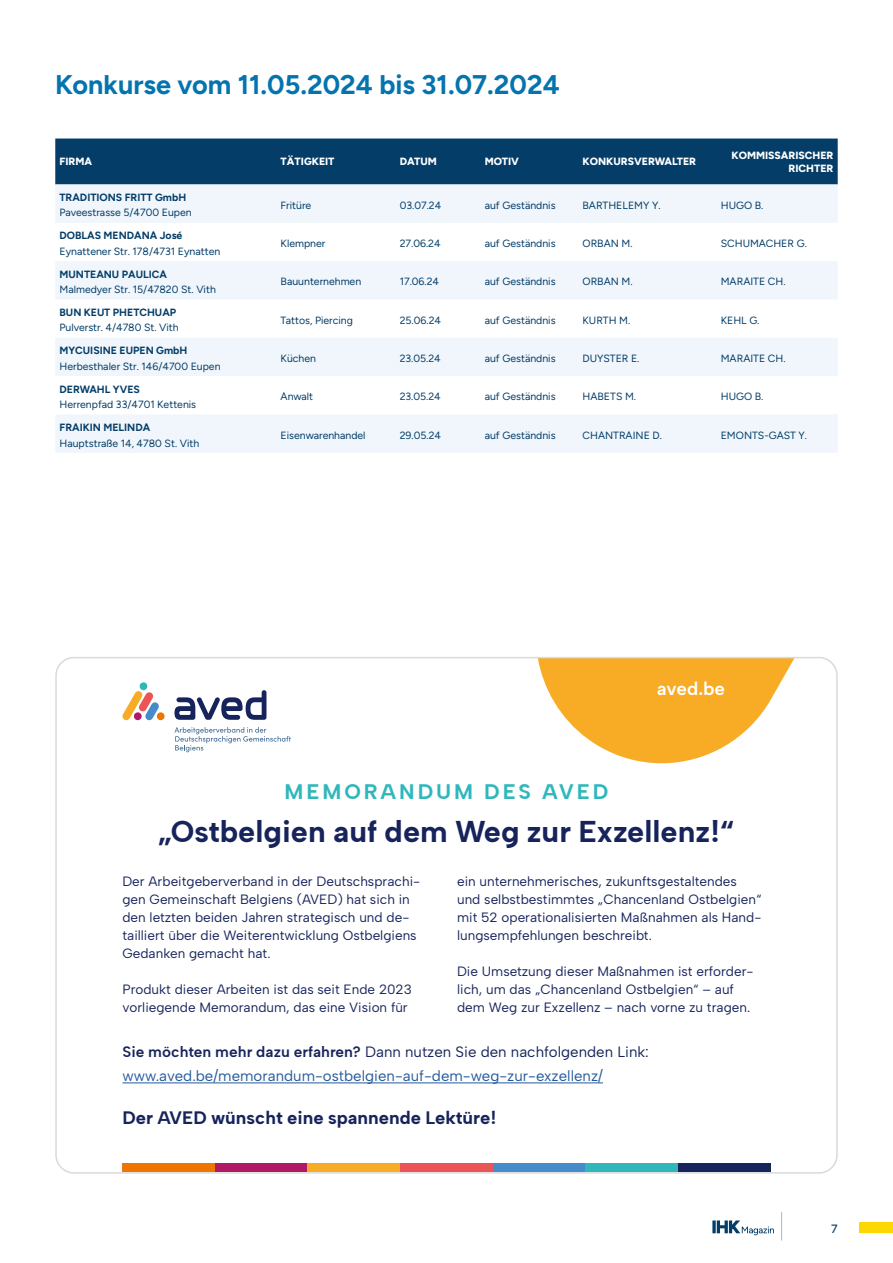
<style>
.page{position:relative;width:893px;height:1263px;background:#fff}
.page>*{position:absolute;margin:0;border:0;box-sizing:border-box;transform-origin:0 0}
.t1{font:700 30px "Albert Sans";color:#17245c}
.t2{font:700 27px "Figtree";color:#0474af}
.t3{font:700 21px "Albert Sans";letter-spacing:.14em;color:#2fb7bc}
.t4{font:600 18.45px "Albert Sans";letter-spacing:-.01em;color:#fff}
.t5{font:700 18px "Albert Sans";color:#17245c}
.t6{font:15px/24.6px "Albert Sans";color:#245a9c}
.t7{font:13.5px/18px "Albert Sans";color:#17245c}
.t8{font:500 12px "Figtree";color:#043d68}
.t9{font:10.5px "Figtree";color:#043d68}
.t10{font:700 10.5px "Figtree";color:#043d68}
.t11{font:800 10.5px/12.6px "Figtree";color:#fff;text-align:right}
.s1{font-weight:600;color:#17245c}
.s2{color:#17245c}
</style>
<div class="page">
<div style="left:55px;top:139px;width:783px;height:45px;background:#043d68"></div>
<svg style="left:55px;top:184px;width:783px;height:269px;fill:#f0f6fc"></svg>
<svg style="left:538px;top:660px;width:297px;height:103px"></svg>
<div style="left:122px;top:1163px;width:93px;height:9px;background:#ee7600"></div>
<div style="left:215px;top:1163px;width:93px;height:9px;background:#af1965"></div>
<div style="left:308px;top:1163px;width:92px;height:9px;background:#f8ab25"></div>
<div style="left:400px;top:1163px;width:93px;height:9px;background:#eb5557"></div>
<div style="left:493px;top:1163px;width:92px;height:9px;background:#478cca"></div>
<div style="left:585px;top:1163px;width:93px;height:9px;background:#2fb7bc"></div>
<div style="left:678px;top:1163px;width:92px;height:9px;background:#17245c"></div>
<svg style="left:122px;top:682px;width:43px;height:38px"></svg>
<svg style="left:174px;top:727px;width:117px;height:25px"></svg>
<svg style="left:174px;top:690px;width:92px;height:30px"></svg>
<hr style="left:122px;top:1082px;width:481px;height:1px;background:#245a9c">
<div style="left:859px;top:1222px;width:34px;height:11px;background:#ffd700"></div>
<svg style="left:712px;top:1220px;width:62px;height:15px"></svg>
<svg style="left:781px;top:1212px;width:1px;height:28px"></svg>
<h2 class="t2" style="left:55px;top:68px;width:506px">Konkurse vom 11.05.2024 bis 31.07.2024</h2>
<p class="t11" style="left:60px;top:155px;width:34px">FIRMA</p>
<p class="t11" style="left:281px;top:155px;width:55px">TÄTIGKEIT</p>
<p class="t11" style="left:400px;top:155px;width:39px">DATUM</p>
<p class="t11" style="left:485px;top:155px;width:36px">MOTIV</p>
<p class="t11" style="left:583px;top:155px;width:115px">KONKURSVERWALTER</p>
<p class="t11" style="left:731px;top:149px;width:104px">KOMMISSARISCHER<br>RICHTER</p>
<p class="t10" style="left:60px;top:191px;width:128px">TRADITIONS FRITT GmbH</p>
<p class="t9" style="left:60px;top:207px;width:134px">Paveestrasse 5/4700 Eupen</p>
<p class="t9" style="left:281px;top:199px;width:32px">Fritüre</p>
<p class="t9" style="left:400px;top:199px;width:43px">03.07.24</p>
<p class="t9" style="left:485px;top:199px;width:72px">auf Geständnis</p>
<p class="t9" style="left:583px;top:199px;width:79px">BARTHELEMY Y.</p>
<p class="t9" style="left:721px;top:199px;width:44px">HUGO B.</p>
<p class="t10" style="left:60px;top:229px;width:124px">DOBLAS MENDANA José</p>
<p class="t9" style="left:60px;top:245px;width:162px">Eynattener Str. 178/4731 Eynatten</p>
<p class="t10" style="left:60px;top:268px;width:109px">MUNTEANU PAULICA</p>
<p class="t9" style="left:60px;top:283px;width:158px">Malmedyer Str. 15/47820 St. Vith</p>
<p class="t10" style="left:60px;top:306px;width:118px">BUN KEUT PHETCHUAP</p>
<p class="t9" style="left:60px;top:322px;width:121px">Pulverstr. 4/4780 St. Vith</p>
<p class="t10" style="left:60px;top:344px;width:129px">MYCUISINE EUPEN GmbH</p>
<p class="t9" style="left:60px;top:360px;width:163px">Herbesthaler Str. 146/4700 Eupen</p>
<p class="t10" style="left:60px;top:383px;width:82px">DERWAHL YVES</p>
<p class="t9" style="left:60px;top:398px;width:138px">Herrenpfad 33/4701 Kettenis</p>
<p class="t10" style="left:60px;top:421px;width:92px">FRAIKIN MELINDA</p>
<p class="t9" style="left:60px;top:437px;width:141px">Hauptstraße 14, 4780 St. Vith</p>
<p class="t9" style="left:281px;top:237px;width:46px">Klempner</p>
<p class="t9" style="left:400px;top:237px;width:42px">27.06.24</p>
<p class="t9" style="left:485px;top:237px;width:72px">auf Geständnis</p>
<p class="t9" style="left:583px;top:237px;width:52px">ORBAN M.</p>
<p class="t9" style="left:721px;top:237px;width:88px">SCHUMACHER G.</p>
<p class="t9" style="left:281px;top:276px;width:82px">Bauunternehmen</p>
<p class="t9" style="left:400px;top:276px;width:41px">17.06.24</p>
<p class="t9" style="left:485px;top:276px;width:72px">auf Geständnis</p>
<p class="t9" style="left:583px;top:276px;width:52px">ORBAN M.</p>
<p class="t9" style="left:721px;top:276px;width:66px">MARAITE CH.</p>
<p class="t9" style="left:281px;top:314px;width:74px">Tattos, Piercing</p>
<p class="t9" style="left:400px;top:314px;width:43px">25.06.24</p>
<p class="t9" style="left:485px;top:314px;width:72px">auf Geständnis</p>
<p class="t9" style="left:583px;top:314px;width:49px">KURTH M.</p>
<p class="t9" style="left:721px;top:314px;width:40px">KEHL G.</p>
<p class="t9" style="left:281px;top:352px;width:37px">Küchen</p>
<p class="t9" style="left:400px;top:352px;width:43px">23.05.24</p>
<p class="t9" style="left:485px;top:352px;width:72px">auf Geständnis</p>
<p class="t9" style="left:583px;top:352px;width:58px">DUYSTER E.</p>
<p class="t9" style="left:721px;top:352px;width:66px">MARAITE CH.</p>
<p class="t9" style="left:281px;top:391px;width:34px">Anwalt</p>
<p class="t9" style="left:400px;top:391px;width:43px">23.05.24</p>
<p class="t9" style="left:485px;top:391px;width:72px">auf Geständnis</p>
<p class="t9" style="left:583px;top:391px;width:55px">HABETS M.</p>
<p class="t9" style="left:721px;top:391px;width:44px">HUGO B.</p>
<p class="t9" style="left:281px;top:429px;width:86px">Eisenwarenhandel</p>
<p class="t9" style="left:400px;top:429px;width:43px">29.05.24</p>
<p class="t9" style="left:485px;top:429px;width:72px">auf Geständnis</p>
<p class="t9" style="left:583px;top:429px;width:81px">CHANTRAINE D.</p>
<p class="t9" style="left:721px;top:429px;width:88px">EMONTS-GAST Y.</p>
<h3 class="t4" style="left:657px;top:677px;width:70px">aved.be</h3>
<h3 class="t3" style="left:285px;top:778px;width:325px">MEMORANDUM DES AVED</h3>
<h1 class="t1" style="left:159px;top:813px;width:577px">„Ostbelgien auf dem Weg zur Exzellenz!“</h1>
<p class="t7" style="left:122px;top:872px;width:299px">Der Arbeitgeberverband in der Deutschsprachi&shy;gen Gemeinschaft Belgiens (AVED) hat sich in den letzten beiden Jahren strategisch und de&shy;tailliert über die Weiterentwicklung Ostbelgiens Gedanken gemacht hat.</p>
<p class="t7" style="left:122px;top:980px;width:291px">Produkt dieser Arbeiten ist das seit Ende 2023 vorliegende Memorandum, das eine Vision für</p>
<p class="t7" style="left:457px;top:872px;width:306px">ein unternehmerisches, zukunftsgestaltendes und selbstbestimmtes „Chancenland Ostbelgien“ mit 52 operationalisierten Maßnahmen als Hand&shy;lungsempfehlungen beschreibt.</p>
<p class="t7" style="left:457px;top:962px;width:298px">Die Umsetzung dieser Maßnahmen ist erforder&shy;lich, um das „Chancenland Ostbelgien“ – auf dem Weg zur Exzellenz – nach vorne zu tragen.</p>
<h3 class="t6" style="left:122px;top:1039px;width:528px"><span class="s1">Sie möchten mehr dazu erfahren?</span> <span class="s2">Dann nutzen Sie den nachfolgenden Link: </span>www.aved.be/memorandum-ostbelgien-auf-dem-weg-zur-exzellenz/</h3>
<h3 class="t5" style="left:122px;top:1106px;width:375px">Der AVED wünscht eine spannende Lektüre!</h3>
<p class="t8" style="left:831px;top:1222px;width:8px">7</p>
</div>
